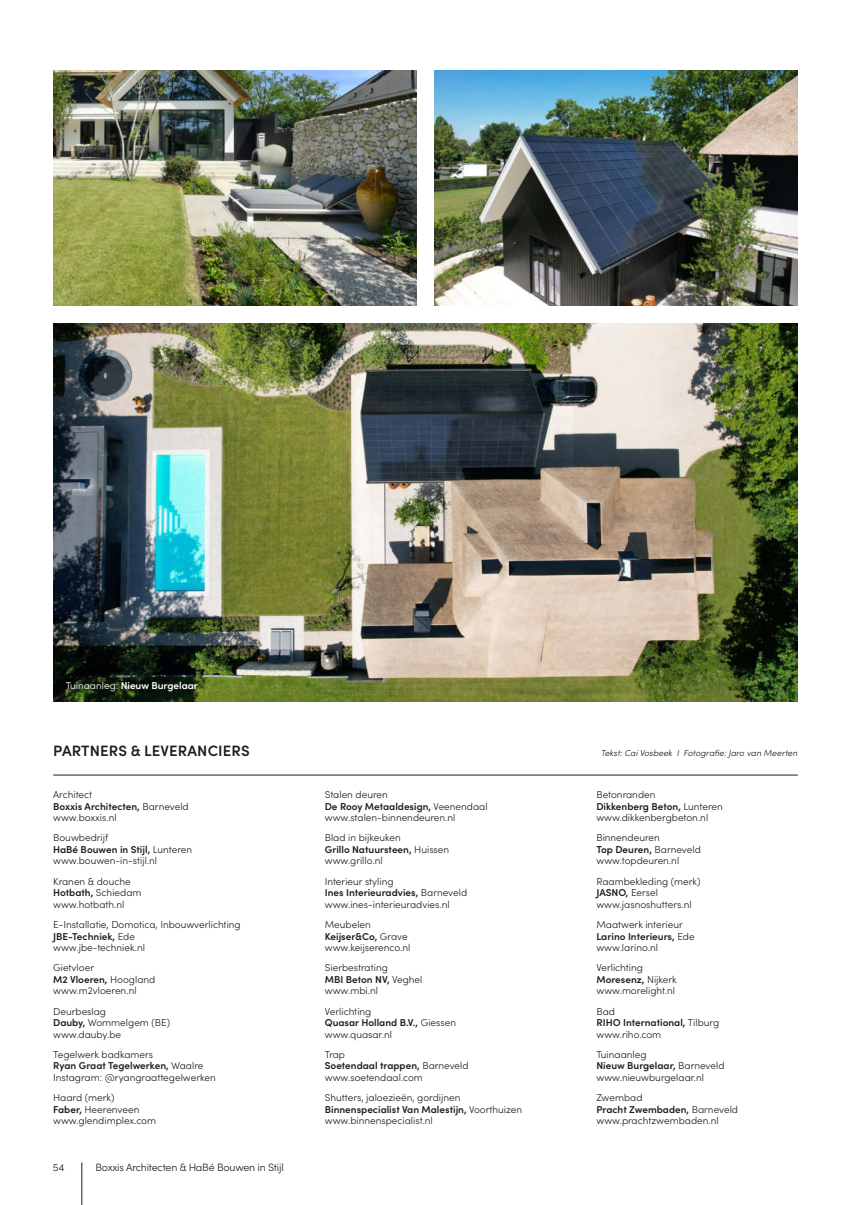
<style>
.page{position:relative;width:851px;height:1205px;background:#fff}
.page>*{position:absolute;margin:0;border:0;box-sizing:border-box;transform-origin:0 0}
.t1{font:600 15px "Sofia Pro";letter-spacing:.01em;color:#1d1d1b}
.t2{font:300 10.62px "Sofia Pro";letter-spacing:-.02em;color:#1d1d1b}
.t3{font:300 10px/11.5px "Sofia Pro";color:#1d1d1b}
.t4{font:600 10px "Sofia Pro";color:#fff}
.t5{font:italic 300 8.75px "Sofia Pro";color:#1d1d1b}
.s1{font-weight:300}
.s2{font-weight:600}
</style>
<div class="page">
<hr style="left:81px;top:1162px;width:1px;height:43px;background:#1d1d1b">
<hr style="left:53px;top:775px;width:744px;height:1px;background:#1d1d1b">
<img style="left:53px;top:323px;width:744px;height:379px">
<img style="left:434px;top:71px;width:363px;height:234px">
<img style="left:53px;top:71px;width:364px;height:234px">
<div style="left:66px;top:683px;width:133px;height:10px;background:#1d1d1b;opacity:.7"></div>
<p class="t4" style="left:66px;top:678px;width:134px"><span class="s1">Tuinaanleg:</span> Nieuw Burgelaar</p>
<h1 class="t1" style="left:53px;top:739px;width:198px">PARTNERS &amp; LEVERANCIERS</h1>
<p class="t5" style="left:601px;top:746px;width:198px">Tekst: Cai Vosbeek I Fotografie: Jaro van Meerten</p>
<p class="t3" style="left:53px;top:788px;width:137px">Architect<br><span class="s2">Boxxis Architecten,</span> Barneveld www.boxxis.nl</p>
<p class="t3" style="left:53px;top:831px;width:140px">Bouwbedrijf<br><span class="s2">HaBé Bouwen in Stijl,</span> Lunteren www.bouwen-in-stijl.nl</p>
<p class="t3" style="left:325px;top:788px;width:164px">Stalen deuren<br><span class="s2">De Rooy Metaaldesign,</span> Veenendaal www.stalen-binnendeuren.nl</p>
<p class="t3" style="left:596px;top:788px;width:128px">Betonranden<br><span class="s2">Dikkenberg Beton,</span> Lunteren www.dikkenbergbeton.nl</p>
<p class="t3" style="left:325px;top:831px;width:126px">Blad in bijkeuken<br><span class="s2">Grillo Natuursteen,</span> Huissen www.grillo.nl</p>
<p class="t3" style="left:596px;top:831px;width:106px">Binnendeuren<br><span class="s2">Top Deuren,</span> Barneveld www.topdeuren.nl</p>
<p class="t3" style="left:53px;top:875px;width:90px">Kranen &amp; douche<br><span class="s2">Hotbath,</span> Schiedam www.hotbath.nl</p>
<p class="t3" style="left:325px;top:875px;width:144px">Interieur styling<br><span class="s2">Ines Interieuradvies,</span> Barneveld www.ines-interieuradvies.nl</p>
<p class="t3" style="left:596px;top:875px;width:106px">Raambekleding (merk)<br><span class="s2">JASNO,</span> Eersel www.jasnoshutters.nl</p>
<p class="t3" style="left:53px;top:918px;width:189px">E-Installatie, Domotica, Inbouwverlichting<br><span class="s2">JBE-Techniek,</span> Ede<br>www.jbe-techniek.nl</p>
<p class="t3" style="left:325px;top:918px;width:87px">Meubelen<br><span class="s2">Keijser&amp;Co,</span> Grave www.keijserenco.nl</p>
<p class="t3" style="left:596px;top:918px;width:100px">Maatwerk interieur<br><span class="s2">Larino Interieurs,</span> Ede www.larino.nl</p>
<p class="t3" style="left:53px;top:961px;width:104px">Gietvloer<br><span class="s2">M2 Vloeren,</span> Hoogland www.m2vloeren.nl</p>
<p class="t3" style="left:325px;top:961px;width:99px">Sierbestrating<br><span class="s2">MBI Beton NV,</span> Veghel www.mbi.nl</p>
<p class="t3" style="left:596px;top:961px;width:82px">Verlichting<br><span class="s2">Moresenz,</span> Nijkerk www.morelight.nl</p>
<p class="t3" style="left:53px;top:1005px;width:118px">Deurbeslag<br><span class="s2">Dauby,</span> Wommelgem (BE) www.dauby.be</p>
<p class="t3" style="left:325px;top:1005px;width:133px">Verlichting<br><span class="s2">Quasar Holland B.V.,</span> Giessen www.quasar.nl</p>
<p class="t3" style="left:596px;top:1005px;width:124px">Bad<br><span class="s2">RIHO International,</span> Tilburg www.riho.com</p>
<p class="t3" style="left:53px;top:1048px;width:164px">Tegelwerk badkamers<br><span class="s2">Ryan Graat Tegelwerken,</span> Waalre<br>Instagram: @ryangraattegelwerken</p>
<p class="t3" style="left:325px;top:1048px;width:145px">Trap<br><span class="s2">Soetendaal trappen,</span> Barneveld www.soetendaal.com</p>
<p class="t3" style="left:596px;top:1048px;width:129px">Tuinaanleg<br><span class="s2">Nieuw Burgelaar,</span> Barneveld www.nieuwburgelaar.nl</p>
<p class="t3" style="left:53px;top:1091px;width:104px">Haard (merk)<br><span class="s2">Faber,</span> Heerenveen www.glendimplex.com</p>
<p class="t3" style="left:325px;top:1091px;width:199px">Shutters, jaloezieën, gordijnen<br><span class="s2">Binnenspecialist Van Malestijn,</span> Voorthuizen www.binnenspecialist.nl</p>
<p class="t3" style="left:596px;top:1091px;width:143px">Zwembad<br><span class="s2">Pracht Zwembaden,</span> Barneveld www.prachtzwembaden.nl</p>
<p class="t2" style="left:53px;top:1159px;width:13px">54</p>
<p class="t2" style="left:95px;top:1159px;width:190px">Boxxis Architecten &amp; HaBé Bouwen in Stijl</p>
</div>
